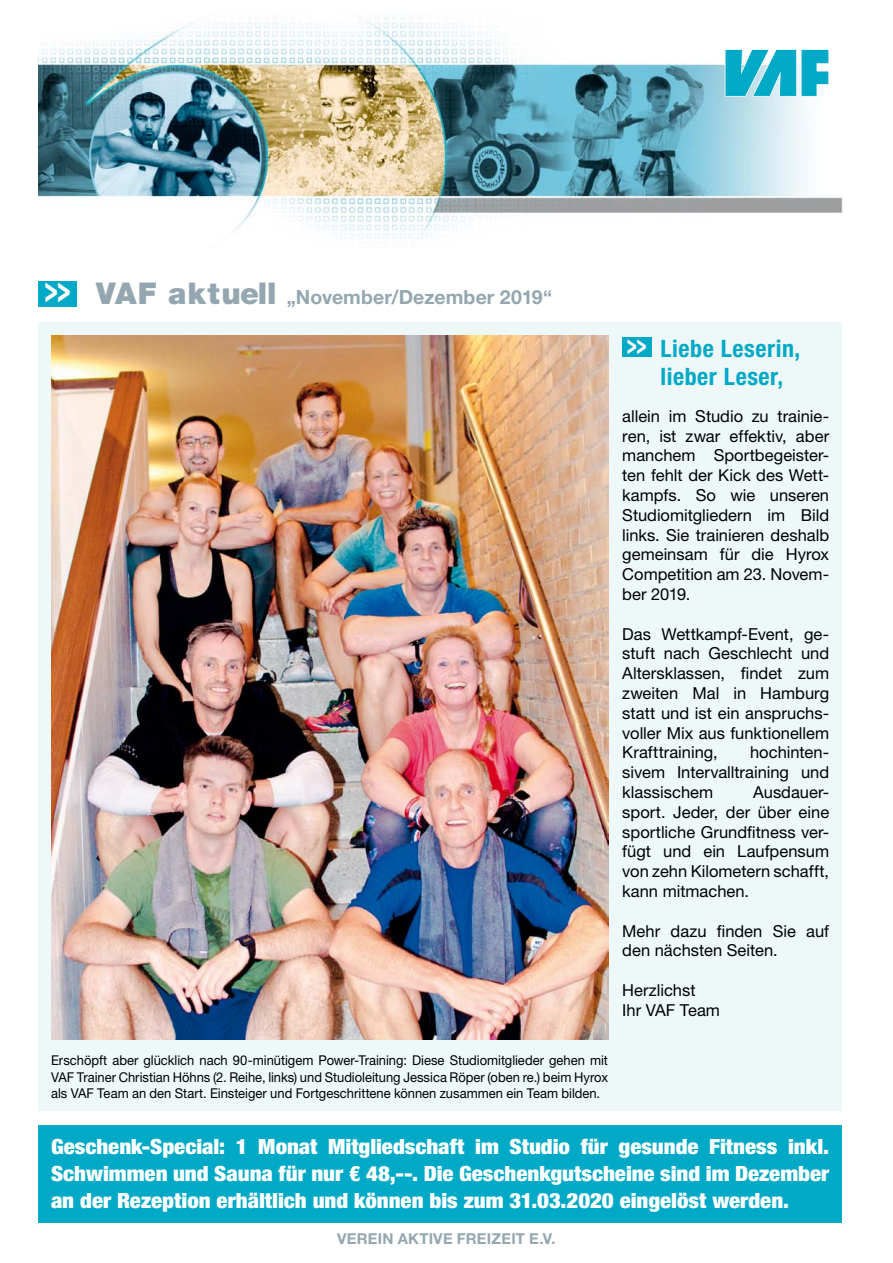
<style>
.page{position:relative;width:893px;height:1263px;background:#fff}
.page>*{position:absolute;margin:0;border:0;box-sizing:border-box;transform-origin:0 0}
.t1{font:700 condensed 24px/28.5px "Helvetica Neue LT Std";letter-spacing:.025em;color:#00a9c5}
.t2{font:900 condensed 21px/27px "Helvetica Neue LT Std";color:#fff;text-align:justify;scale:1.09 1}
.t3{font:700 19.5px "Helvetica Neue LT Std";letter-spacing:.005em;color:#94a7b0}
.t4{font:16.5px/19.8px "Helvetica Neue LT Std";color:#000;text-align:justify}
.t5{font:700 15px "Helvetica Neue LT Std";letter-spacing:.01em;color:#94a7b0}
.t6{font:13.5px/16.2px "Helvetica Neue LT Std";color:#000;text-align:justify;scale:.96 1}
.s1{font-stretch:expanded;font-size:37.8px;color:#fff}
.s2{font-weight:900;font-size:30px}
.s3{font-stretch:expanded;font-size:28.5px;color:#fff}
</style>
<div class="page">
<img style="left:38px;top:16px;width:805px;height:223px">
<svg style="left:725px;top:49px;width:104px;height:48px"></svg>
<div style="left:38px;top:322px;width:804px;height:788px;background:#eef8f9"></div>
<div style="left:622px;top:337px;width:29px;height:20px;background:#00a9c5"></div>
<img style="left:51px;top:336px;width:557px;height:704px">
<div style="left:38px;top:281px;width:39px;height:25px;background:#00a9c5"></div>
<div style="left:38px;top:1125px;width:804px;height:97px;background:#00a9c5"></div>
<p class="t3" style="left:45px;top:285px;width:509px"><span class="s1">&gt;&gt;</span> <span class="s2">VAF aktuell</span> „November/Dezember 2019“</p>
<h1 class="t1" style="left:660px;top:334px;width:141px;text-indent:-34px"><span class="s3">&gt;&gt;</span> Liebe Leserin, lieber Leser,</h1>
<p class="t4" style="left:622px;top:406px;width:208px">allein im Studio zu trainie&shy;ren, ist zwar effektiv, aber manchem Sportbegeister&shy;ten fehlt der Kick des Wett&shy;kampfs. So wie unseren Studiomitgliedern im Bild links. Sie trainieren deshalb gemeinsam für die Hyrox Competition am 23. Novem&shy;ber 2019.</p>
<p class="t4" style="left:622px;top:623px;width:208px">Das Wettkampf-Event, ge&shy;stuft nach Geschlecht und Altersklassen, findet zum zweiten Mal in Hamburg statt und ist ein anspruchs&shy;voller Mix aus funktionellem Krafttraining,</p>
<p class="t4" style="left:622px;top:742px;width:208px;text-indent:128px">hochinten&shy;sivem Intervalltraining und klassischem</p>
<p class="t4" style="left:622px;top:782px;width:208px;text-indent:131px">Ausdauer&shy;sport. Jeder, der über eine sportliche Grundfitness ver&shy;fügt und ein Laufpensum von zehn Kilometern schafft, kann mitmachen.</p>
<p class="t4" style="left:622px;top:920px;width:208px">Mehr dazu finden Sie auf den nächsten Seiten.</p>
<p class="t4" style="left:622px;top:980px;width:99px">Herzlichst<br>Ihr VAF Team</p>
<p class="t6" style="left:51px;top:1052px;width:582px">Erschöpft aber glücklich nach 90-minütigem Power-Training: Diese Studiomitglieder gehen mit VAF Trainer Christian Höhns (2. Reihe, links) und Studioleitung Jessica Röper (oben re.) beim Hyrox als VAF Team an den Start. Einsteiger und Fortgeschrittene können zusammen ein Team bilden.</p>
<p class="t2" style="left:51px;top:1132px;width:715px">Geschenk-Special: 1 Monat Mitgliedschaft im Studio für gesunde Fitness inkl.<br>Schwimmen und Sauna für nur € 48,--. Die Geschenkgutscheine sind im Dezember an der Rezeption erhältlich und können bis zum 31.03.2020 eingelöst werden.</p>
<p class="t5" style="left:337px;top:1230px;width:220px">Verein aktive Freizeit E.V.</p>
</div>
